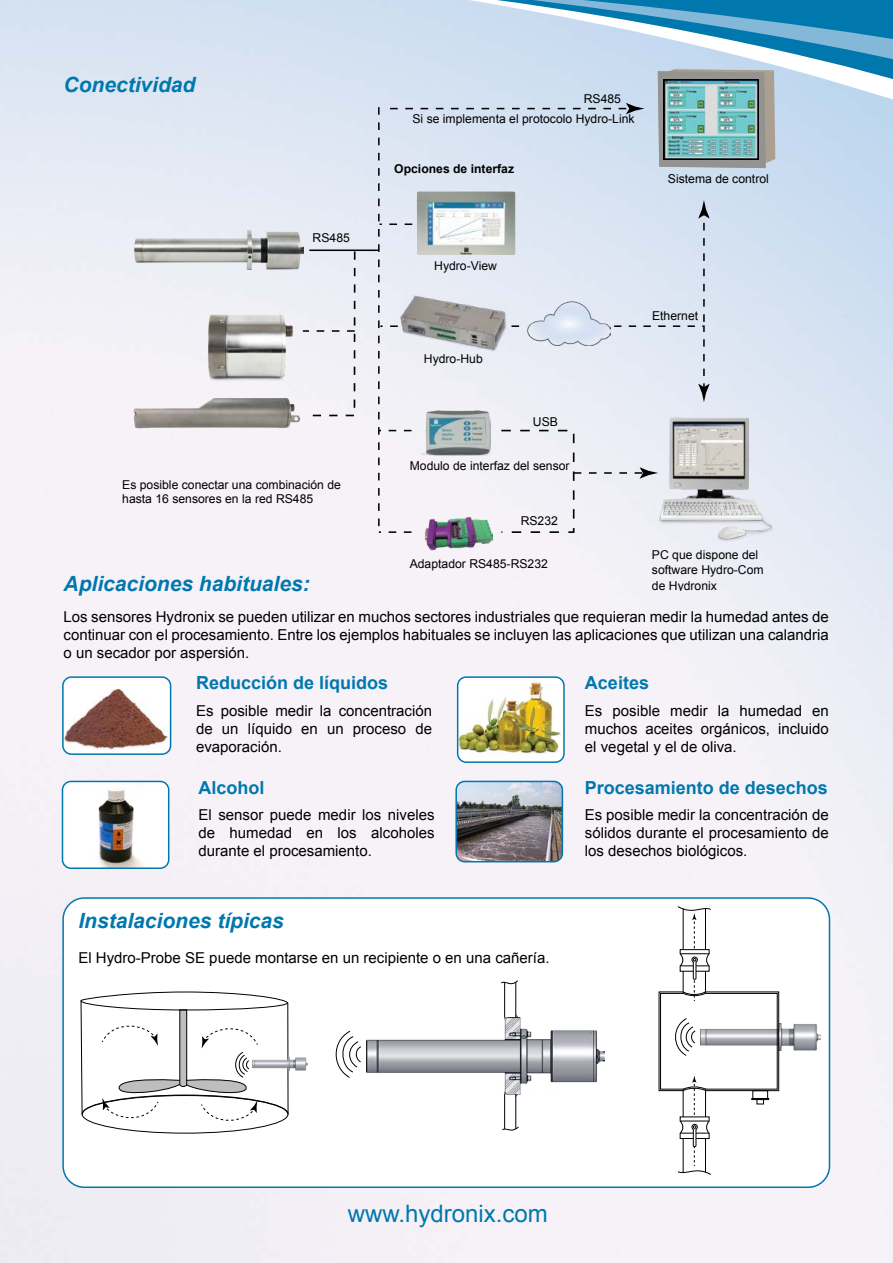
<style>
.page{position:relative;width:893px;height:1263px;background:#fff}
.page>*{position:absolute;margin:0;border:0;box-sizing:border-box;transform-origin:0 0}
.t1{font:24px "Arial";color:#0078ae}
.t2{font:italic 700 21px "Arial";color:#0078ae}
.t3{font:700 18px "Arial";color:#0078ae}
.t4{font:15px/18px "Arial";color:#000;text-align:justify}
.t5{font:12.15px/14.5px "Arial";color:#000}
.t6{font:700 12.15px "Arial";color:#000}
</style>
<div class="page">
<img style="left:0;top:0;width:893px;height:1263px">
<div style="left:63px;top:898px;width:766px;height:289px;background:#fff;border-radius:21px"></div>
<div style="left:62px;top:897px;width:768px;height:291px;border:2px solid #0078ae;border-radius:21px"></div>
<img style="left:779px;top:1023px;width:42px;height:28px">
<svg style="left:658px;top:906px;width:121px;height:269px"></svg>
<img style="left:367px;top:1017px;width:237px;height:77px">
<hr style="left:515px;top:982px;width:1px;height:35px;background:#000">
<hr style="left:504px;top:982px;width:1px;height:35px;background:#000">
<hr style="left:515px;top:1094px;width:1px;height:35px;background:#000">
<hr style="left:504px;top:1094px;width:1px;height:35px;background:#000">
<svg style="left:501px;top:980px;width:17px;height:8px"></svg>
<svg style="left:502px;top:1126px;width:17px;height:4px"></svg>
<svg style="left:335px;top:1030px;width:26px;height:48px"></svg>
<img style="left:289px;top:1058px;width:18px;height:12px">
<svg style="left:80px;top:991px;width:209px;height:134px"></svg>
<img style="left:458px;top:677px;width:106px;height:85px">
<div style="left:457px;top:676px;width:108px;height:87px;border:2px solid #0078ae;border-radius:9px"></div>
<img style="left:456px;top:781px;width:106px;height:81px">
<div style="left:455px;top:781px;width:108px;height:81px;border:2px solid #0078ae;border-radius:9px"></div>
<img style="left:62px;top:781px;width:107px;height:87px">
<div style="left:62px;top:781px;width:107px;height:88px;border:2px solid #0078ae;border-radius:9px"></div>
<img style="left:63px;top:677px;width:108px;height:77px">
<div style="left:62px;top:676px;width:109px;height:79px;border:2px solid #0078ae;border-radius:9px"></div>
<div style="left:303px;top:250px;width:53px;height:167px;background:#f1f0f6"></div>
<img style="left:653px;top:411px;width:124px;height:130px">
<hr style="left:309px;top:249px;width:70px;height:2px;background:#000">
<svg style="left:378px;top:69px;width:397px;height:464px"></svg>
<img style="left:421px;top:517px;width:72px;height:33px">
<img style="left:192px;top:305px;width:111px;height:83px">
<img style="left:130px;top:396px;width:173px;height:36px">
<img style="left:134px;top:231px;width:169px;height:38px">
<img style="left:417px;top:192px;width:98px;height:63px">
<img style="left:399px;top:295px;width:111px;height:57px">
<h2 class="t2" style="left:64px;top:71px;width:133px">Conectividad</h2>
<p class="t5" style="left:313px;top:230px;width:39px">RS485</p>
<p class="t5" style="left:122px;top:477px;width:220px">Es posible conectar una combinación de hasta 16 sensores en la red RS485</p>
<p class="t5" style="left:584px;top:92px;width:39px">RS485</p>
<p class="t5" style="left:412px;top:112px;width:224px">Si se implementa el protocolo Hydro-Link</p>
<p class="t6" style="left:394px;top:160px;width:121px">Opciones de interfaz</p>
<p class="t5" style="left:668px;top:171px;width:102px">Sistema de control</p>
<p class="t5" style="left:434px;top:259px;width:64px">Hydro-View</p>
<p class="t5" style="left:424px;top:351px;width:60px">Hydro-Hub</p>
<p class="t5" style="left:533px;top:415px;width:27px">USB</p>
<p class="t5" style="left:410px;top:458px;width:161px">Modulo de interfaz del sensor</p>
<p class="t5" style="left:521px;top:513px;width:39px">RS232</p>
<p class="t5" style="left:652px;top:309px;width:48px">Ethernet</p>
<p class="t5" style="left:652px;top:548px;width:113px">PC que dispone del software Hydro-Com</p>
<p class="t5" style="left:652px;top:579px;width:67px">de Hydronix</p>
<p class="t5" style="left:410px;top:556px;width:140px">Adaptador RS485-RS232</p>
<h2 class="t2" style="left:64px;top:570px;width:248px">Aplicaciones habituales:</h2>
<p class="t4" style="left:64px;top:608px;width:767px">Los sensores Hydronix se pueden utilizar en muchos sectores industriales que requieran medir la humedad antes de continuar con el procesamiento. Entre los ejemplos habituales se incluyen las aplicaciones que utilizan una calandria o un secador por aspersión.</p>
<p class="t3" style="left:196px;top:671px;width:194px">Reducción de líquidos</p>
<p class="t4" style="left:196px;top:702px;width:237px">Es posible medir la concentración de un líquido en un proceso de evaporación.</p>
<p class="t3" style="left:199px;top:776px;width:68px">Alcohol</p>
<p class="t4" style="left:199px;top:806px;width:237px">El sensor puede medir los niveles de humedad en los alcoholes durante el procesamiento.</p>
<h2 class="t2" style="left:78px;top:907px;width:207px">Instalaciones típicas</h2>
<p class="t4" style="left:78px;top:948px;width:473px">El Hydro-Probe SE puede montarse en un recipiente o en una cañería.</p>
<p class="t3" style="left:585px;top:671px;width:66px">Aceites</p>
<p class="t4" style="left:585px;top:702px;width:245px">Es posible medir la humedad en muchos aceites orgánicos, incluido el vegetal y el de oliva.</p>
<p class="t3" style="left:585px;top:776px;width:245px">Procesamiento de desechos</p>
<p class="t4" style="left:585px;top:806px;width:245px">Es posible medir la concentración de sólidos durante el procesamiento de los desechos biológicos.</p>
<h1 class="t1" style="left:348px;top:1198px;width:202px">www.hydronix.com</h1>
</div>
